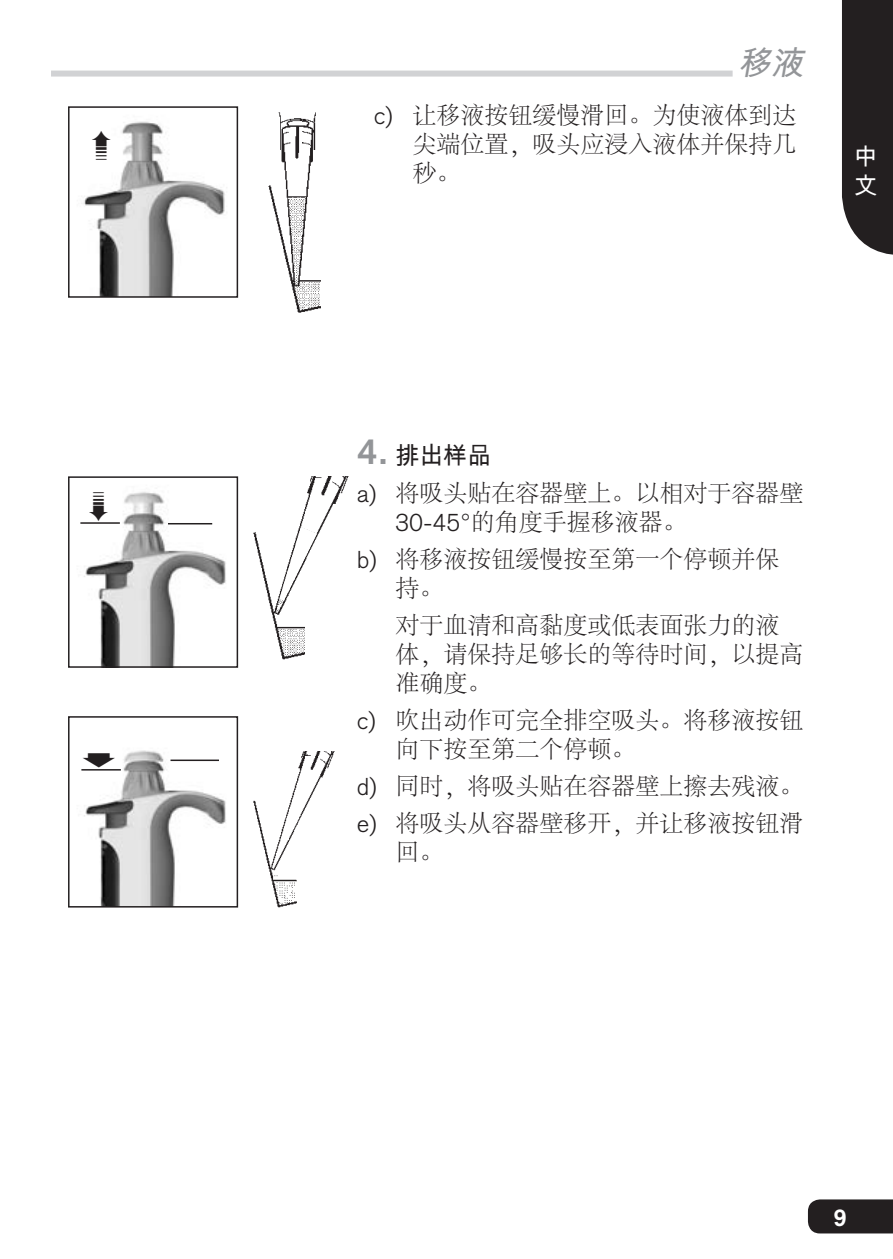
<style>
.page{position:relative;width:893px;height:1259px;background:#fff}
.page>*{position:absolute;margin:0;border:0;box-sizing:border-box;transform-origin:0 0}
.t1{font:italic 33px "Arial Unicode MS";color:#939598}
.t2{font:300 24px/28.8px "Adobe Song Std";color:#231f20}
.t3{font:24px "Arial Unicode MS";color:#231f20}
.t4{font:24px/28.8px "Arial Unicode MS";color:#fff}
.t5{font:700 24px "Akzidenz Grotesk";color:#fff}
.s1{font-family:"Akzidenz Grotesk"}
.s2{font-family:"Akzidenz Grotesk";font-weight:700;font-size:36px;color:#939598}
</style>
<div class="page">
<img style="left:84px;top:492px;width:142px;height:173px">
<div style="left:68px;top:476px;width:170px;height:192px;border:2px solid #231f20"></div>
<img style="left:253px;top:476px;width:96px;height:183px">
<svg style="left:279px;top:527px;width:38px;height:74px"></svg>
<img style="left:81px;top:121px;width:144px;height:174px">
<div style="left:68px;top:106px;width:170px;height:192px;border:2px solid #231f20"></div>
<hr style="left:80px;top:522px;width:40px;height:2px;background:#231f20">
<hr style="left:168px;top:523px;width:44px;height:1px;background:#231f20">
<img style="left:268px;top:112px;width:52px;height:201px">
<img style="left:81px;top:750px;width:145px;height:154px">
<div style="left:68px;top:716px;width:170px;height:191px;border:2px solid #231f20"></div>
<hr style="left:81px;top:769px;width:40px;height:1px;background:#231f20">
<hr style="left:171px;top:759px;width:48px;height:2px;background:#231f20">
<img style="left:253px;top:752px;width:81px;height:155px">
<div style="left:808px;top:1199px;width:85px;height:34px;background:#231f20"></div>
<div style="left:842px;top:0;width:51px;height:255px;background:#231f20"></div>
<div style="left:51px;top:71px;width:682px;height:6px;background:#d1d2d4"></div>
<svg style="left:92px;top:131px;width:18px;height:29px"></svg>
<svg style="left:89px;top:492px;width:19px;height:29px"></svg>
<svg style="left:83px;top:753px;width:32px;height:15px"></svg>
<h1 class="t1" style="left:738px;top:39px;width:76px">移液</h1>
<p class="t2" style="left:412px;top:102px;width:385px;text-align:justify;text-indent:-38px"><span class="s1">c)</span> 让移液按钮缓慢滑回。为使液体到达尖端位置，吸头应浸入液体并保持几秒。</p>
<p class="t4" style="left:854px;top:142px;width:25px">中文</p>
<p class="t3" style="left:357px;top:438px;width:136px"><span class="s2">4.</span> 排出样品</p>
<p class="t2" style="left:395px;top:479px;width:409px;text-indent:-38px"><span class="s1">a)</span> 将吸头贴在容器壁上。以相对于容器壁<br><span class="s1">30-45°</span>的角度手握移液器。</p>
<p class="t2" style="left:395px;top:545px;width:385px;text-indent:-38px"><span class="s1">b)</span> 将移液按钮缓慢按至第一个停顿并保持。</p>
<p class="t2" style="left:395px;top:612px;width:409px">对于血清和高黏度或低表面张力的液体，请保持足够长的等待时间，以提高准确度。</p>
<p class="t2" style="left:395px;top:706px;width:409px;text-indent:-38px"><span class="s1">c)</span> 吹出动作可完全排空吸头。将移液按钮向下按至第二个停顿。</p>
<p class="t2" style="left:357px;top:768px;width:448px;line-height:37.2px"><span class="s1">d)</span> 同时，将吸头贴在容器壁上擦去残液。<span class="s1">e)</span> 将吸头从容器壁移开，并让移液按钮滑</p>
<p class="t2" style="left:395px;top:839px;width:49px">回。</p>
<p class="t5" style="left:833px;top:1203px;width:15px">9</p>
</div>
